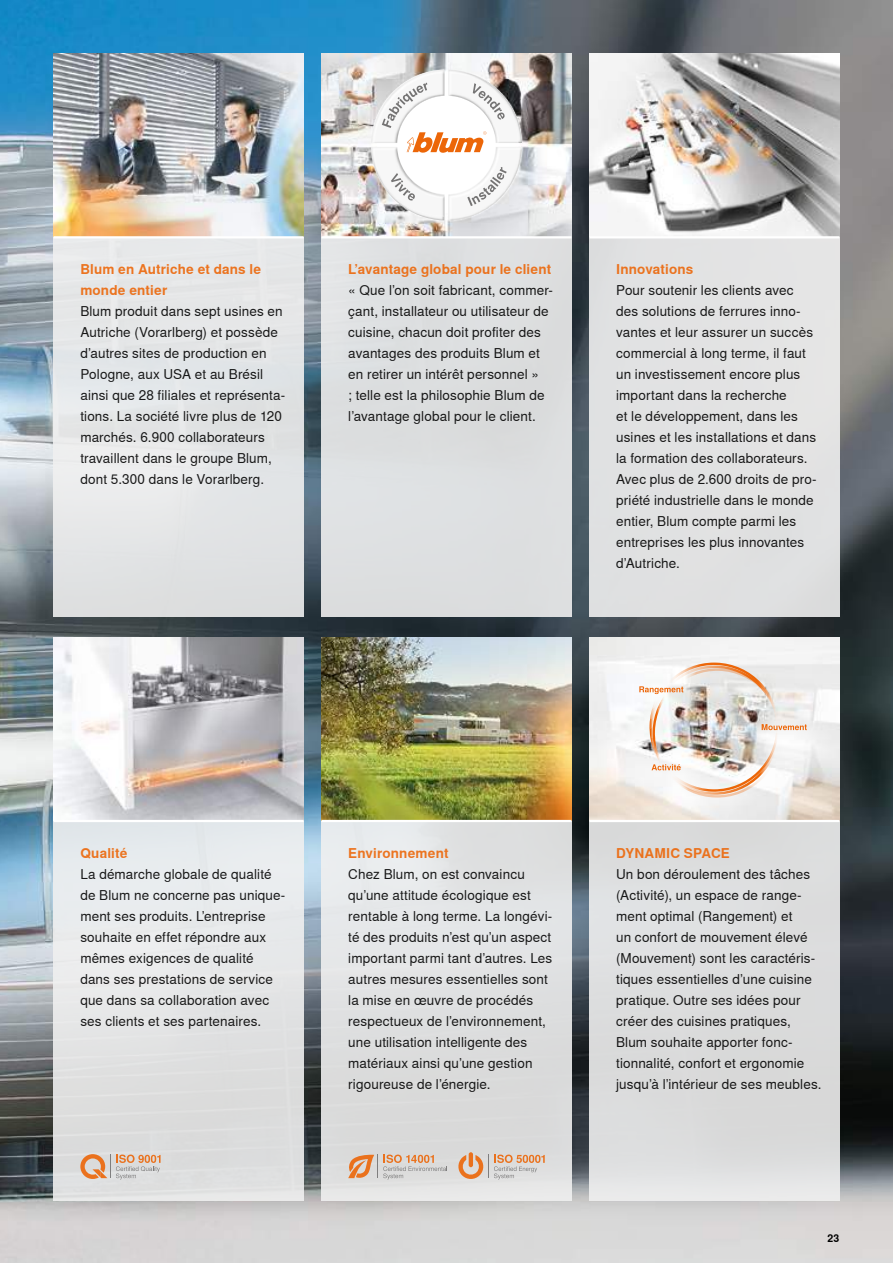
<style>
.page{position:relative;width:893px;height:1263px;background:#fff}
.page>*{position:absolute;margin:0;border:0;box-sizing:border-box;transform-origin:0 0}
.t1{font:13.5px/21px "Nimbus Sans Global";letter-spacing:.01em;color:#000}
.t2{font:700 13.5px/21px "Nimbus Sans Global";letter-spacing:.01em;color:#ec6608}
.t3{font:700 10.5px "Nimbus Sans Global";color:#000}
</style>
<div class="page">
<img style="left:0;top:0;width:893px;height:1263px">
<img style="left:54px;top:54px;width:250px;height:182px">
<img style="left:321px;top:54px;width:250px;height:182px">
<img style="left:589px;top:54px;width:250px;height:182px">
<img style="left:54px;top:637px;width:250px;height:183px">
<img style="left:321px;top:637px;width:250px;height:183px">
<div style="left:54px;top:237px;width:250px;height:380px;background:#e3e6e7"></div>
<hr style="left:54px;top:236px;width:250px;height:2px;background:#fff">
<div style="left:321px;top:237px;width:250px;height:380px;background:#dddfe0"></div>
<hr style="left:321px;top:236px;width:250px;height:2px;background:#fff">
<div style="left:589px;top:237px;width:250px;height:380px;background:#e1e2e2"></div>
<hr style="left:589px;top:236px;width:250px;height:2px;background:#fff">
<div style="left:54px;top:821px;width:250px;height:380px;background:#e4e6e7"></div>
<svg style="left:80px;top:1154px;width:81px;height:25px"></svg>
<hr style="left:54px;top:820px;width:250px;height:2px;background:#fff">
<div style="left:321px;top:821px;width:250px;height:380px;background:linear-gradient(to right,#e2e4e5,#dddede)"></div>
<svg style="left:348px;top:1154px;width:100px;height:25px;background:#d8c1b0"></svg>
<svg style="left:458px;top:1154px;width:87px;height:25px;background:#dbc0ac"></svg>
<hr style="left:321px;top:820px;width:250px;height:2px;background:#fff">
<img style="left:589px;top:637px;width:250px;height:183px">
<img style="left:639px;top:662px;width:168px;height:136px">
<div style="left:589px;top:821px;width:250px;height:380px;background:#dbdcdd"></div>
<hr style="left:589px;top:820px;width:250px;height:2px;background:#fff">
<svg style="left:371px;top:70px;width:151px;height:150px"></svg>
<p class="t2" style="left:80px;top:259px;width:182px">Blum en Autriche et dans le monde entier</p>
<p class="t1" style="left:80px;top:301px;width:206px">Blum produit dans sept usines en<br>Autriche (Vorarlberg) et possède d’autres sites de production en<br>Pologne, aux USA et au Brésil ainsi que 28 filiales et représenta&shy;tions. La société livre plus de 120 marchés. 6.900 collaborateurs travaillent dans le groupe Blum, dont 5.300 dans le Vorarlberg.</p>
<p class="t2" style="left:348px;top:259px;width:204px">L’avantage global pour le client</p>
<p class="t1" style="left:348px;top:280px;width:206px">« Que l’on soit fabricant, commer&shy;çant, installateur ou utilisateur de cuisine, chacun doit profiter des avantages des produits Blum et en retirer un intérêt personnel »<br>; telle est la philosophie Blum de l’avantage global pour le client.</p>
<p class="t2" style="left:616px;top:259px;width:79px">Innovations</p>
<p class="t1" style="left:616px;top:280px;width:202px">Pour soutenir les clients avec des solutions de ferrures inno&shy;vantes et leur assurer un succès commercial à long terme, il faut un investissement encore plus important dans la recherche<br>et le développement, dans les usines et les installations et dans la formation des collaborateurs.<br>Avec plus de 2.600 droits de pro&shy;priété industrielle dans le monde entier, Blum compte parmi les entreprises les plus innovantes d’Autriche.</p>
<p class="t2" style="left:80px;top:842px;width:49px">Qualité</p>
<p class="t1" style="left:80px;top:863px;width:207px">La démarche globale de qualité de Blum ne concerne pas unique&shy;ment ses produits. L’entreprise souhaite en effet répondre aux mêmes exigences de qualité dans ses prestations de service que dans sa collaboration avec ses clients et ses partenaires.</p>
<p class="t2" style="left:348px;top:842px;width:102px">Environnement</p>
<p class="t1" style="left:348px;top:863px;width:206px">Chez Blum, on est convaincu qu’une attitude écologique est rentable à long terme. La longévi&shy;té des produits n’est qu’un aspect important parmi tant d’autres. Les autres mesures essentielles sont la mise en œuvre de procédés respectueux de l’environnement, une utilisation intelligente des matériaux ainsi qu’une gestion rigoureuse de l’énergie.</p>
<p class="t2" style="left:616px;top:842px;width:115px">DYNAMIC SPACE</p>
<p class="t1" style="left:616px;top:863px;width:207px">Un bon déroulement des tâches (Activité), un espace de range&shy;ment optimal (Rangement) et<br>un confort de mouvement élevé (Mouvement) sont les caractéris&shy;tiques essentielles d’une cuisine pratique. Outre ses idées pour créer des cuisines pratiques,<br>Blum souhaite apporter fonc&shy;tionnalité, confort et ergonomie jusqu’à l’intérieur de ses meubles.</p>
<p class="t3" style="left:827px;top:1232px;width:13px">23</p>
</div>
